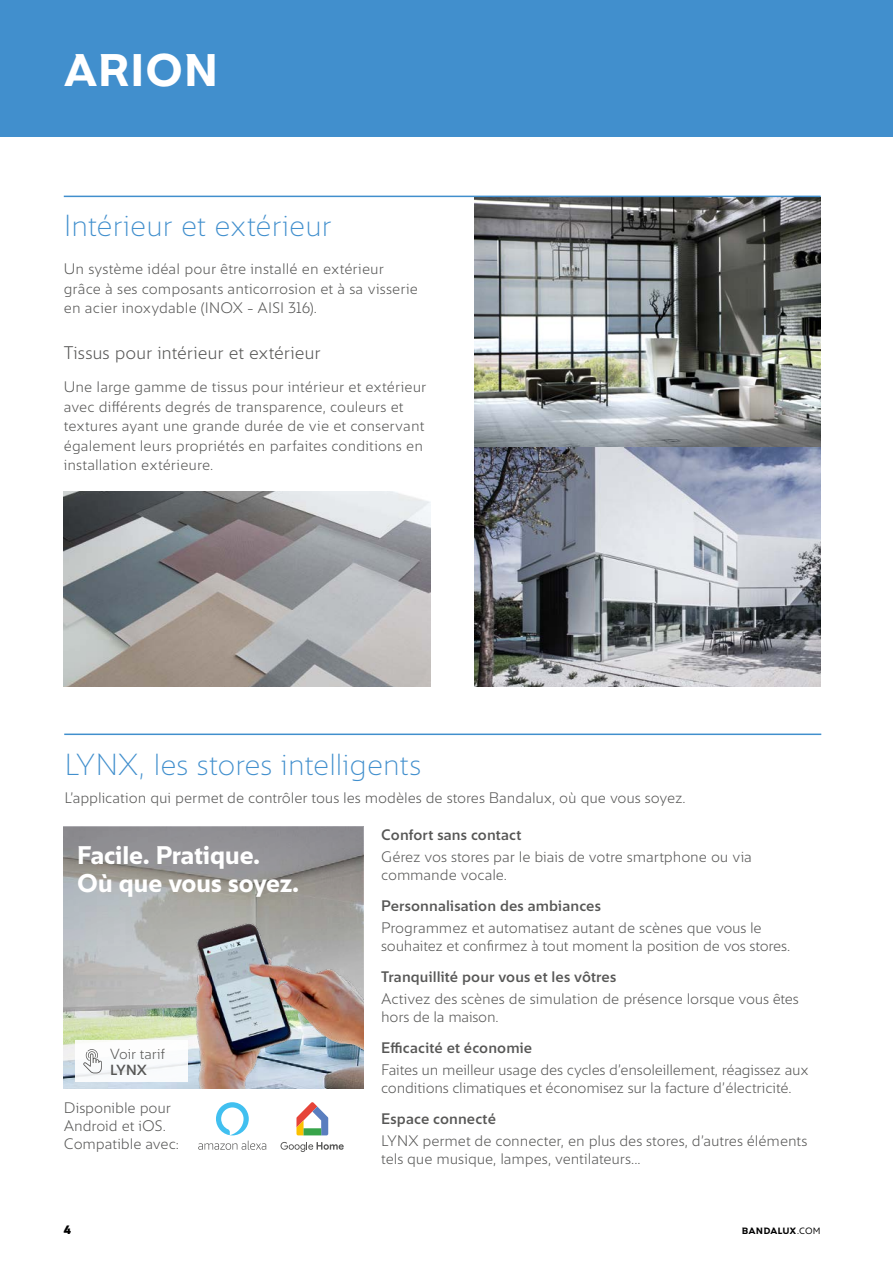
<style>
.page{position:relative;width:893px;height:1263px;background:#fff}
.page>*{position:absolute;margin:0;border:0;box-sizing:border-box;transform-origin:0 0}
.t1{font:700 45px "Bandalux";letter-spacing:.02em;color:#fff}
.t2{font:300 30px "Bandalux Pro";letter-spacing:-.01em;color:#418fcd}
.t3{font:700 25.05px/27.6px "Bandalux Pro";color:#fff}
.t4{font:18px "Bandalux Pro";letter-spacing:-.005em;color:#575756}
.t5{font:15px/18px "Bandalux Pro";letter-spacing:-.005em;color:#575756}
.t6{font:600 15px "Bandalux Pro";letter-spacing:.005em;color:#575756}
.t7{font:14.4px "Bandalux Pro";letter-spacing:-.005em;color:#575756}
.t8{font:600 14.4px "Bandalux Pro";color:#575756}
.t9{font:900 12px "Bandalux";color:#000}
.t10{font:500 9px "Bandalux";color:#000}
</style>
<div class="page">
<div style="left:0;top:0;width:893px;height:137px;background:#418fcd"></div>
<svg style="left:216px;top:1102px;width:33px;height:33px"></svg>
<svg style="left:198px;top:1141px;width:68px;height:9px"></svg>
<svg style="left:296px;top:1102px;width:32px;height:33px"></svg>
<div style="left:304px;top:1128px;width:17px;height:7px;background:#37a44a"></div>
<svg style="left:281px;top:1142px;width:63px;height:10px"></svg>
<hr style="left:64px;top:733px;width:757px;height:2px;background:#418fcd">
<svg style="left:64px;top:827px;width:299px;height:261px;background:#a2a2a1"></svg>
<img style="left:126px;top:907px;width:237px;height:181px">
<div style="left:75px;top:1040px;width:112px;height:42px;background:#fff"></div>
<svg style="left:83px;top:1049px;width:19px;height:24px"></svg>
<img style="left:474px;top:197px;width:347px;height:490px">
<hr style="left:64px;top:196px;width:757px;height:1px;background:#418fcd">
<img style="left:64px;top:491px;width:366px;height:196px">
<h1 class="t1" style="left:64px;top:37px;width:156px">ARION</h1>
<h2 class="t2" style="left:64px;top:205px;width:269px">Intérieur et extérieur</h2>
<p class="t5" style="left:64px;top:258px;width:356px;line-height:19.5px">Un système idéal pour être installé en extérieur grâce à ses composants anticorrosion et à sa visserie en acier inoxydable (INOX - AISI 316).</p>
<p class="t4" style="left:64px;top:340px;width:258px">Tissus pour intérieur et extérieur</p>
<p class="t5" style="left:64px;top:376px;width:364px;line-height:19.5px">Une large gamme de tissus pour intérieur et extérieur avec différents degrés de transparence, couleurs et textures ayant une grande durée de vie et conservant également leurs propriétés en parfaites conditions en installation extérieure.</p>
<h2 class="t2" style="left:64px;top:744px;width:358px">LYNX, les stores intelligents</h2>
<p class="t5" style="left:64px;top:788px;width:623px">L’application qui permet de contrôler tous les modèles de stores Bandalux, où que vous soyez.</p>
<p class="t6" style="left:381px;top:824px;width:142px">Confort sans contact</p>
<p class="t5" style="left:381px;top:847px;width:372px">Gérez vos stores par le biais de votre smartphone ou via commande vocale.</p>
<p class="t6" style="left:381px;top:895px;width:221px">Personnalisation des ambiances</p>
<p class="t5" style="left:381px;top:918px;width:411px">Programmez et automatisez autant de scènes que vous le souhaitez et confirmez à tout moment la position de vos stores.</p>
<p class="t6" style="left:381px;top:966px;width:237px">Tranquillité pour vous et les vôtres</p>
<p class="t5" style="left:381px;top:989px;width:419px">Activez des scènes de simulation de présence lorsque vous êtes hors de la maison.</p>
<p class="t6" style="left:381px;top:1037px;width:152px">Efficacité et économie</p>
<p class="t5" style="left:381px;top:1060px;width:429px">Faites un meilleur usage des cycles d’ensoleillement, réagissez aux conditions climatiques et économisez sur la facture d’électricité.</p>
<p class="t6" style="left:381px;top:1108px;width:116px">Espace connecté</p>
<p class="t5" style="left:381px;top:1131px;width:428px">LYNX permet de connecter, en plus des stores, d’autres éléments tels que musique, lampes, ventilateurs...</p>
<h3 class="t3" style="left:77px;top:840px;width:223px">Facile. Pratique.<br>Où que vous soyez.</h3>
<p class="t7" style="left:110px;top:1044px;width:56px">Voir tarif</p>
<p class="t8" style="left:110px;top:1060px;width:38px">LYNX</p>
<p class="t5" style="left:64px;top:1098px;width:117px">Disponible pour<br>Android et iOS.<br>Compatible avec:</p>
<p class="t9" style="left:64px;top:1221px;width:9px">4</p>
<p class="t10" style="left:742px;top:1224px;width:80px">Ω.COM</p>
</div>
